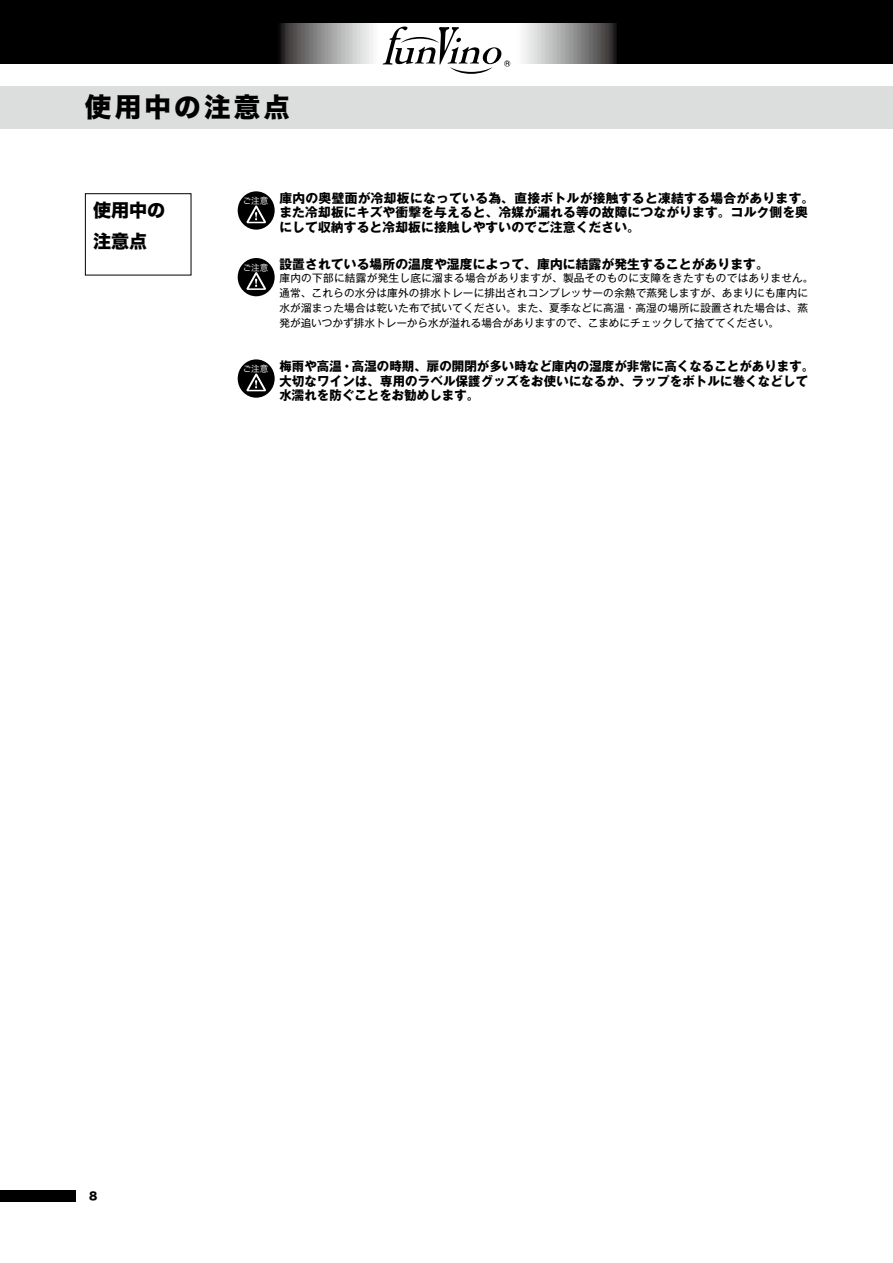
<style>
.page{position:relative;width:893px;height:1263px;background:#fff}
.page>*{position:absolute;margin:0;border:0;box-sizing:border-box;transform-origin:0 0}
.t1{font:26.55px "Hira Kaku Std W8";letter-spacing:.12em;color:#000}
.t2{font:18px/31.7px "Hira Kaku Std W8";color:#000}
.t3{font:700 12.75px/14.9px "Gothic MB101 Pr 5";letter-spacing:.01em;color:#000}
.t4{font:10.65px/14.9px "Gothic MB101 Pr 5";letter-spacing:.015em;color:#000}
.t5{font:10.65px "Hira Kaku Std W8";color:#000}
.t6{font:8.85px "Hira Kaku Pro W3";color:#fff}
</style>
<div class="page">
<div style="left:0;top:1190px;width:75px;height:12px;background:#000"></div>
<div style="left:0;top:0;width:893px;height:64px;background:#000"></div>
<svg style="left:280px;top:23px;width:337px;height:41px;background:#a6a5a6"></svg>
<svg style="left:383px;top:27px;width:127px;height:47px"></svg>
<div style="left:0;top:86px;width:893px;height:42px;background:#dcdddd"></div>
<div style="left:238px;top:191px;width:37px;height:39px;background:#000;border-radius:50%"></div>
<svg style="left:246px;top:205px;width:20px;height:18px"></svg>
<div style="left:238px;top:258px;width:37px;height:38px;background:#000;border-radius:50%"></div>
<svg style="left:246px;top:272px;width:20px;height:18px"></svg>
<div style="left:238px;top:359px;width:37px;height:39px;background:#000;border-radius:50%"></div>
<svg style="left:246px;top:374px;width:20px;height:17px"></svg>
<div style="left:85px;top:193px;width:106px;height:82px;border:1px solid #000"></div>
<h1 class="t1" style="left:85px;top:92px;width:207px">使用中の注意点</h1>
<h2 class="t2" style="left:93px;top:195px;width:74px">使用中の注意点</h2>
<p class="t6" style="left:243px;top:193px;width:27px">ご注意</p>
<p class="t6" style="left:243px;top:259px;width:27px">ご注意</p>
<p class="t6" style="left:243px;top:361px;width:27px">ご注意</p>
<p class="t3" style="left:279px;top:189px;width:536px">庫内の奥壁面が冷却板になっている為、直接ボトルが接触すると凍結する場合があります。また冷却板にキズや衝撃を与えると、冷媒が漏れる等の故障につながります。コルク側を奥にして収納すると冷却板に接触しやすいのでご注意ください。</p>
<p class="t3" style="left:279px;top:256px;width:491px">設置されている場所の温度や湿度によって、庫内に結露が発生することがあります。</p>
<p class="t4" style="left:279px;top:270px;width:536px">庫内の下部に結露が発生し底に溜まる場合がありますが、製品そのものに支障をきたすものではありません。通常、これらの水分は庫外の排水トレーに排出されコンプレッサーの余熱で蒸発しますが、あまりにも庫内に水が溜まった場合は乾いた布で拭いてください。また、夏季などに高温・高湿の場所に設置された場合は、蒸発が追いつかず排水トレーから水が溢れる場合がありますので、こまめにチェックして捨ててください。</p>
<p class="t3" style="left:279px;top:357px;width:536px">梅雨や高温・高湿の時期、扉の開閉が多い時など庫内の湿度が非常に高くなることがあります。大切なワインは、専用のラベル保護グッズをお使いになるか、ラップをボトルに巻くなどして水濡れを防ぐことをお勧めします。</p>
<p class="t5" style="left:89px;top:1190px;width:10px">8</p>
</div>
